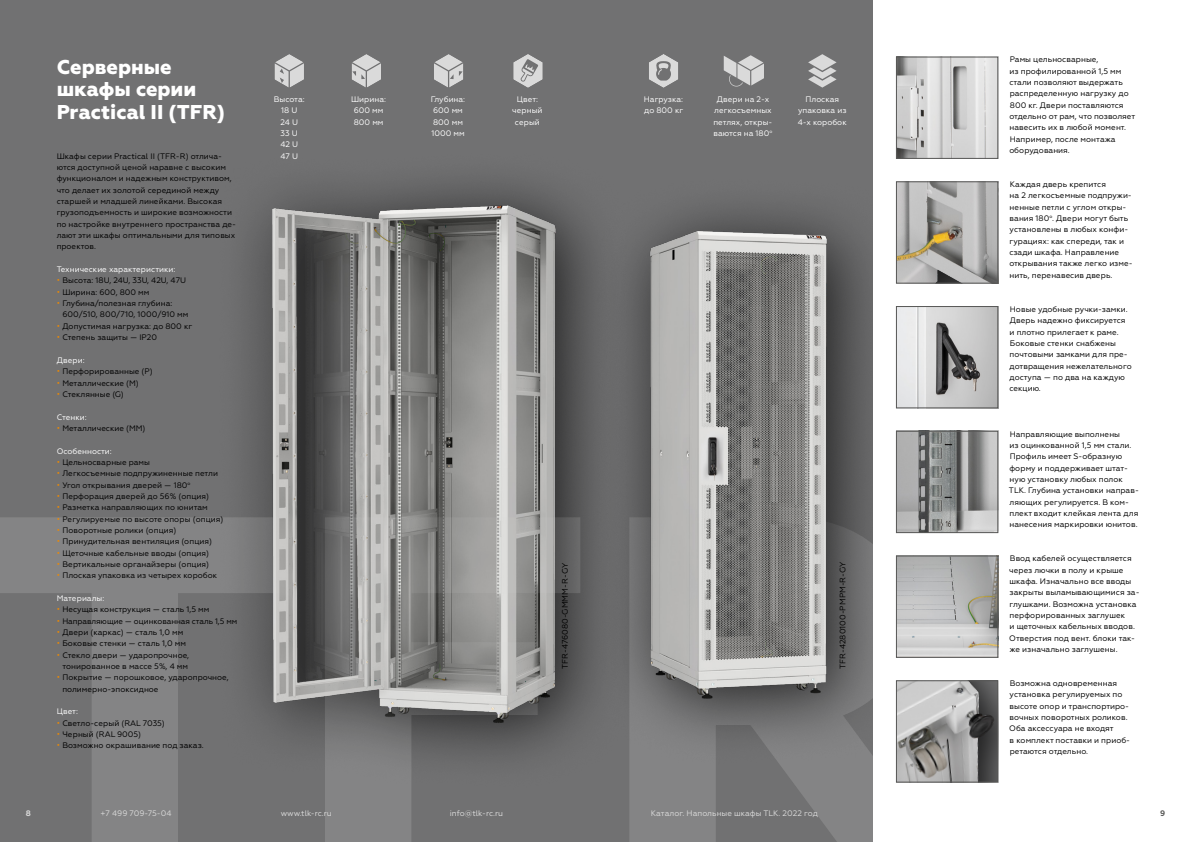
<style>
.page{position:relative;width:1191px;height:842px;background:#717172}
.page>*{position:absolute;margin:0;border:0;box-sizing:border-box;transform-origin:0 0}
.t1{font:800 20px/22.7px "Geometria";color:#fff}
.t2{font:8px/11.3px "Geometria";color:#000}
.t3{font:8px/11.3px "Geometria";color:#fff;text-align:center}
.t4{font:8px "Geometria";color:#dadada}
.t5{font:700 8px "Geometria";color:#dadada}
.t6{font:700 8px "Geometria";color:#575756}
.s1{color:#f18a00}
</style>
<div class="page">
<img style="left:248px;top:186px;width:346px;height:552px">
<svg style="left:351px;top:54px;width:30px;height:34px"></svg>
<svg style="left:434px;top:54px;width:29px;height:34px"></svg>
<svg style="left:649px;top:54px;width:29px;height:34px"></svg>
<svg style="left:274px;top:54px;width:30px;height:34px"></svg>
<svg style="left:808px;top:54px;width:28px;height:34px"></svg>
<svg style="left:513px;top:54px;width:30px;height:34px"></svg>
<svg style="left:723px;top:55px;width:41px;height:32px"></svg>
<img style="left:595px;top:208px;width:277px;height:524px">
<div style="left:873px;top:0;width:318px;height:842px;background:#fff"></div>
<img style="left:898px;top:183px;width:98px;height:98px">
<div style="left:896px;top:181px;width:102px;height:102px;border:1px solid #575756"></div>
<img style="left:898px;top:59px;width:98px;height:98px">
<div style="left:896px;top:57px;width:102px;height:102px;border:1px solid #575756"></div>
<img style="left:898px;top:433px;width:98px;height:98px">
<div style="left:896px;top:431px;width:102px;height:102px;border:1px solid #575756"></div>
<img style="left:898px;top:682px;width:98px;height:98px">
<div style="left:896px;top:680px;width:102px;height:102px;border:1px solid #575756"></div>
<img style="left:898px;top:558px;width:98px;height:98px">
<div style="left:896px;top:556px;width:102px;height:102px;border:1px solid #575756"></div>
<img style="left:898px;top:308px;width:98px;height:98px">
<div style="left:896px;top:306px;width:102px;height:102px;border:1px solid #575756"></div>
<h1 class="t1" style="left:57px;top:56px;width:170px">Серверные шкафы серии<br>Practical II (TFR)</h1>
<p class="t2" style="left:57px;top:150px;width:181px">Шкафы серии Practical II (TFR- R) отлича&shy;ются доступной ценой наравне с высоким функционалом и надежным конструктивом, что делает их золотой серединой между старшей и младшей линейками. Высокая грузоподъемность и широкие возможности по настройке внутреннего пространства де&shy;лают эти шкафы оптимальными для типовых проектов.</p>
<p class="t3" style="left:57px;top:264px;width:120px">Технические характеристики:</p>
<p class="t2" style="left:57px;top:275px;width:131px"><span class="s1">•</span> Высота: 18U, 24U, 33U, 42U, 47U</p>
<p class="t2" style="left:57px;top:286px;width:94px"><span class="s1">•</span> Ширина: 600, 800 мм</p>
<p class="t2" style="left:62px;top:298px;width:127px;text-indent:-6px"><span class="s1">•</span> Глубина/полезная глубина:<br>600/510, 800/710, 1000/910 мм</p>
<p class="t2" style="left:57px;top:320px;width:137px"><span class="s1">•</span> Допустимая нагрузка: до 800 кг</p>
<p class="t2" style="left:57px;top:332px;width:102px"><span class="s1">•</span> Степень защиты — IP20</p>
<p class="t3" style="left:57px;top:354px;width:30px">Двери:</p>
<p class="t2" style="left:57px;top:366px;width:98px"><span class="s1">•</span> Перфорированные (P)</p>
<p class="t2" style="left:57px;top:377px;width:84px"><span class="s1">•</span> Металлические (M)</p>
<p class="t2" style="left:57px;top:388px;width:69px"><span class="s1">•</span> Стеклянные (G)</p>
<p class="t3" style="left:57px;top:411px;width:32px">Стенки:</p>
<p class="t2" style="left:57px;top:422px;width:90px"><span class="s1">•</span> Металлические (MM)</p>
<p class="t3" style="left:57px;top:445px;width:57px">Особенности:</p>
<p class="t2" style="left:57px;top:456px;width:95px"><span class="s1">•</span> Цельносварные рамы</p>
<p class="t2" style="left:57px;top:468px;width:163px"><span class="s1">•</span> Легкосъемные подпружиненные петли</p>
<p class="t2" style="left:57px;top:479px;width:135px"><span class="s1">•</span> Угол открывания дверей — 180<sup>о</sup></p>
<p class="t2" style="left:57px;top:490px;width:154px"><span class="s1">•</span> Перфорация дверей до 56% (опция)</p>
<p class="t2" style="left:57px;top:502px;width:153px"><span class="s1">•</span> Разметка направляющих по юнитам</p>
<p class="t2" style="left:57px;top:513px;width:168px"><span class="s1">•</span> Регулируемые по высоте опоры (опция)</p>
<p class="t2" style="left:57px;top:524px;width:121px"><span class="s1">•</span> Поворотные ролики (опция)</p>
<p class="t2" style="left:57px;top:536px;width:157px"><span class="s1">•</span> Принудительная вентиляция (опция)</p>
<p class="t2" style="left:57px;top:547px;width:154px"><span class="s1">•</span> Щеточные кабельные вводы (опция)</p>
<p class="t2" style="left:57px;top:558px;width:154px"><span class="s1">•</span> Вертикальные органайзеры (опция)</p>
<p class="t2" style="left:57px;top:570px;width:162px"><span class="s1">•</span> Плоская упаковка из четырех коробок</p>
<p class="t3" style="left:57px;top:593px;width:49px">Материалы:</p>
<p class="t2" style="left:57px;top:604px;width:154px"><span class="s1">•</span> Несущая конструкция — сталь 1,5 мм</p>
<p class="t2" style="left:57px;top:615px;width:182px"><span class="s1">•</span> Направляющие — оцинкованная сталь 1,5 мм</p>
<p class="t2" style="left:57px;top:627px;width:128px"><span class="s1">•</span> Двери (каркас) — сталь 1,0 мм</p>
<p class="t2" style="left:57px;top:638px;width:131px"><span class="s1">•</span> Боковые стенки — сталь 1,0 мм</p>
<p class="t2" style="left:57px;top:649px;width:134px;text-align:center"><span class="s1">•</span> Стекло двери — ударопрочное, тонированное в массе 5%, 4 мм</p>
<p class="t2" style="left:62px;top:672px;width:168px;text-indent:-6px"><span class="s1">•</span> Покрытие — порошковое, ударопрочное, полимерно-эпоксидное</p>
<p class="t3" style="left:57px;top:706px;width:23px">Цвет:</p>
<p class="t2" style="left:57px;top:717px;width:109px"><span class="s1">•</span> Светло-серый (RAL 7035)</p>
<p class="t2" style="left:57px;top:729px;width:86px"><span class="s1">•</span> Черный (RAL 9005)</p>
<p class="t2" style="left:57px;top:740px;width:148px"><span class="s1">•</span> Возможно окрашивание под заказ.</p>
<p class="t3" style="left:351px;top:94px;width:37px">Ширина:<br>600 мм<br>800 мм</p>
<p class="t3" style="left:431px;top:94px;width:36px;text-align:left">Глубина:<br>600 мм<br>800 мм<br>1000 мм</p>
<p class="t3" style="left:644px;top:94px;width:41px;text-align:left">Нагрузка: до 800 кг</p>
<p class="t3" style="left:512px;top:94px;width:32px">Цвет: черный серый</p>
<p class="t3" style="left:713px;top:94px;width:60px">Двери на 2-х легкосъемных петлях, откры&shy;ваются на 180<sup>о</sup></p>
<p class="t3" style="left:274px;top:94px;width:33px">Высота:<br>18 U<br>24 U<br>33 U<br>42 U<br>47 U</p>
<p class="t3" style="left:798px;top:94px;width:51px">Плоская упаковка из<br>4-х коробок</p>
<p class="t2" style="left:559px;top:669px;width:108px;rotate:-90deg">TFR-476080-GMMM- R-GY</p>
<p class="t2" style="left:837px;top:669px;width:109px;rotate:-90deg">TFR-4280100- PMPM- R-GY</p>
<p class="t5" style="left:26px;top:809px;width:7px">8</p>
<p class="t4" style="left:101px;top:809px;width:72px">+7 499 709-75-04</p>
<p class="t4" style="left:281px;top:809px;width:53px">www.tlk-rc.ru</p>
<p class="t4" style="left:450px;top:809px;width:55px">info@tlk-rc.ru</p>
<p class="t4" style="left:651px;top:809px;width:168px">Каталог. Напольные шкафы TLK. 2022 год</p>
<p class="t2" style="left:1009px;top:54px;width:127px">Рамы цельносварные,<br>из профилированной 1,5 мм стали позволяют выдержать распределенную нагрузку до<br>800 кг. Двери поставляются отдельно от рам, что позволяет навесить их в любой момент.<br>Например, после монтажа оборудования.</p>
<p class="t2" style="left:1009px;top:179px;width:125px">Каждая дверь крепится<br>на 2 легкосъемные подпружи&shy;ненные петли с углом откры&shy;вания 180<sup>о</sup>. Двери могут быть установлены в любых конфи&shy;гурациях: как спереди, так и сзади шкафа. Направление открывания также легко изме&shy;нить, перенавесив дверь.</p>
<p class="t2" style="left:1009px;top:303px;width:124px">Новые удобные ручки-замки.<br>Дверь надежно фиксируется и плотно прилегает к раме.<br>Боковые стенки снабжены почтовыми замками для пре&shy;дотвращения нежелательного доступа — по два на каждую секцию.</p>
<p class="t2" style="left:1009px;top:428px;width:131px">Направляющие выполнены<br>из оцинкованной 1,5 мм стали.<br>Профиль имеет S- образную форму и поддерживает штат&shy;ную установку любых полок<br>TLK. Глубина установки направ&shy;ляющих регулируется. В ком&shy;плект входит клейкая лента для нанесения маркировки юнитов.</p>
<p class="t2" style="left:1009px;top:553px;width:132px">Ввод кабелей осуществляется через лючки в полу и крыше шкафа. Изначально все вводы закрыты выламывающимися за&shy;глушками. Возможна установка перфорированных заглушек<br>и щеточных кабельных вводов.<br>Отверстия под вент. блоки так&shy;же изначально заглушены.</p>
<p class="t2" style="left:1009px;top:678px;width:122px">Возможна одновременная установка регулируемых по высоте опор и транспортиро&shy;вочных поворотных роликов.<br>Оба аксессуара не входят<br>в комплект поставки и приоб&shy;ретаются отдельно.</p>
<p class="t6" style="left:1160px;top:809px;width:7px">9</p>
</div>
